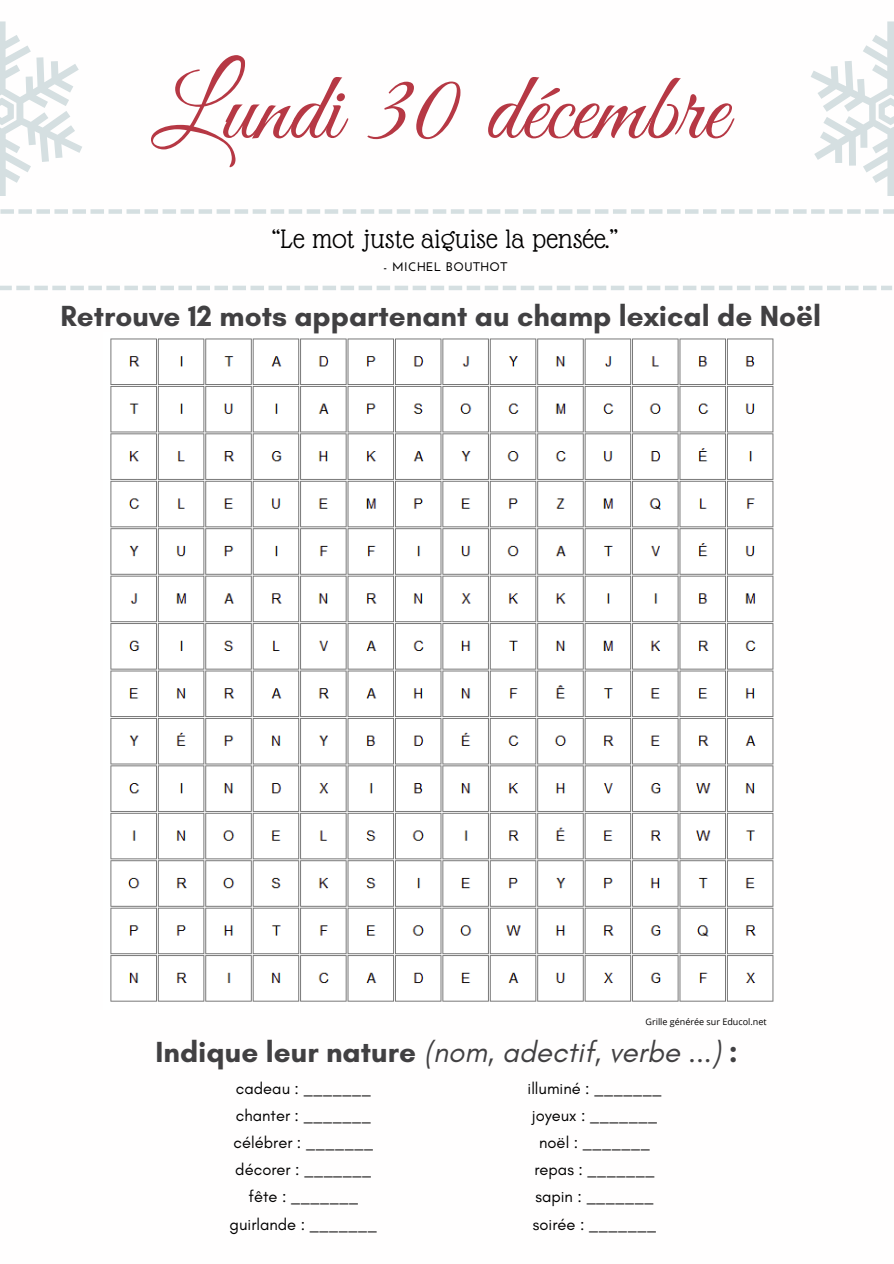
<style>
.page{position:relative;width:894px;height:1264px;background:#fff}
.page>*{position:absolute;margin:0;border:0;box-sizing:border-box;transform-origin:0 0}
.t1{font:97.5px "Great Vibes";color:#b63844}
.t2{font:700 29.55px "Glacial Indifference";color:#414042}
.t3{font:italic 29.55px "Glacial Indifference";color:#414042}
.t4{font:28.95px "Glass Antiqua";letter-spacing:.01em;color:#000}
.t5{font:16.5px/27px "Glacial Indifference";color:#000;text-align:center}
.t6{font:700 12.45px "Josefin Sans";letter-spacing:.04em;color:#000}
.t7{font:9px "Open Sans";color:#000}
.s1{font-weight:700;font-style:normal}
</style>
<div class="page">
<svg style="left:0;top:21px;width:82px;height:175px"></svg>
<svg style="left:811px;top:21px;width:82px;height:175px"></svg>
<div style="left:0;top:209px;width:14px;height:5px;background:#d5dfe1"></div>
<div style="left:18px;top:209px;width:14px;height:5px;background:#d5dfe1"></div>
<div style="left:36px;top:209px;width:14px;height:5px;background:#d5dfe1"></div>
<div style="left:54px;top:209px;width:14px;height:5px;background:#d5dfe1"></div>
<div style="left:72px;top:209px;width:14px;height:5px;background:#d5dfe1"></div>
<div style="left:90px;top:209px;width:14px;height:5px;background:#d5dfe1"></div>
<div style="left:108px;top:209px;width:14px;height:5px;background:#d5dfe1"></div>
<div style="left:126px;top:209px;width:14px;height:5px;background:#d5dfe1"></div>
<div style="left:144px;top:209px;width:14px;height:5px;background:#d5dfe1"></div>
<div style="left:162px;top:209px;width:14px;height:5px;background:#d5dfe1"></div>
<div style="left:180px;top:209px;width:14px;height:5px;background:#d5dfe1"></div>
<div style="left:198px;top:209px;width:14px;height:5px;background:#d5dfe1"></div>
<div style="left:216px;top:209px;width:14px;height:5px;background:#d5dfe1"></div>
<div style="left:234px;top:209px;width:14px;height:5px;background:#d5dfe1"></div>
<div style="left:252px;top:209px;width:14px;height:5px;background:#d5dfe1"></div>
<div style="left:270px;top:209px;width:14px;height:5px;background:#d5dfe1"></div>
<div style="left:288px;top:209px;width:14px;height:5px;background:#d5dfe1"></div>
<div style="left:306px;top:209px;width:14px;height:5px;background:#d5dfe1"></div>
<div style="left:324px;top:209px;width:14px;height:5px;background:#d5dfe1"></div>
<div style="left:342px;top:209px;width:14px;height:5px;background:#d5dfe1"></div>
<div style="left:360px;top:209px;width:14px;height:5px;background:#d5dfe1"></div>
<div style="left:378px;top:209px;width:14px;height:5px;background:#d5dfe1"></div>
<div style="left:396px;top:209px;width:14px;height:5px;background:#d5dfe1"></div>
<div style="left:414px;top:209px;width:14px;height:5px;background:#d5dfe1"></div>
<div style="left:432px;top:209px;width:14px;height:5px;background:#d5dfe1"></div>
<div style="left:450px;top:209px;width:14px;height:5px;background:#d5dfe1"></div>
<div style="left:468px;top:209px;width:14px;height:5px;background:#d5dfe1"></div>
<div style="left:486px;top:209px;width:14px;height:5px;background:#d5dfe1"></div>
<div style="left:504px;top:209px;width:14px;height:5px;background:#d5dfe1"></div>
<div style="left:522px;top:209px;width:14px;height:5px;background:#d5dfe1"></div>
<div style="left:540px;top:209px;width:14px;height:5px;background:#d5dfe1"></div>
<div style="left:558px;top:209px;width:14px;height:5px;background:#d5dfe1"></div>
<div style="left:576px;top:209px;width:14px;height:5px;background:#d5dfe1"></div>
<div style="left:594px;top:209px;width:14px;height:5px;background:#d5dfe1"></div>
<div style="left:612px;top:209px;width:14px;height:5px;background:#d5dfe1"></div>
<div style="left:630px;top:209px;width:14px;height:5px;background:#d5dfe1"></div>
<div style="left:648px;top:209px;width:14px;height:5px;background:#d5dfe1"></div>
<div style="left:666px;top:209px;width:14px;height:5px;background:#d5dfe1"></div>
<div style="left:684px;top:209px;width:14px;height:5px;background:#d5dfe1"></div>
<div style="left:702px;top:209px;width:14px;height:5px;background:#d5dfe1"></div>
<div style="left:720px;top:209px;width:14px;height:5px;background:#d5dfe1"></div>
<div style="left:738px;top:209px;width:14px;height:5px;background:#d5dfe1"></div>
<div style="left:756px;top:209px;width:14px;height:5px;background:#d5dfe1"></div>
<div style="left:774px;top:209px;width:14px;height:5px;background:#d5dfe1"></div>
<div style="left:792px;top:209px;width:14px;height:5px;background:#d5dfe1"></div>
<div style="left:810px;top:209px;width:14px;height:5px;background:#d5dfe1"></div>
<div style="left:828px;top:209px;width:14px;height:5px;background:#d5dfe1"></div>
<div style="left:846px;top:209px;width:14px;height:5px;background:#d5dfe1"></div>
<div style="left:864px;top:209px;width:14px;height:5px;background:#d5dfe1"></div>
<div style="left:882px;top:209px;width:11px;height:5px;background:#d5dfe1"></div>
<hr style="left:0;top:286px;width:12px;height:4px;background:#d5dfe1">
<hr style="left:16px;top:286px;width:14px;height:4px;background:#d5dfe1">
<hr style="left:34px;top:286px;width:14px;height:4px;background:#d5dfe1">
<hr style="left:52px;top:286px;width:14px;height:4px;background:#d5dfe1">
<hr style="left:70px;top:286px;width:14px;height:4px;background:#d5dfe1">
<hr style="left:88px;top:286px;width:14px;height:4px;background:#d5dfe1">
<hr style="left:106px;top:286px;width:14px;height:4px;background:#d5dfe1">
<hr style="left:124px;top:286px;width:14px;height:4px;background:#d5dfe1">
<hr style="left:142px;top:286px;width:14px;height:4px;background:#d5dfe1">
<hr style="left:160px;top:286px;width:14px;height:4px;background:#d5dfe1">
<hr style="left:178px;top:286px;width:14px;height:4px;background:#d5dfe1">
<hr style="left:196px;top:286px;width:14px;height:4px;background:#d5dfe1">
<hr style="left:214px;top:286px;width:14px;height:4px;background:#d5dfe1">
<hr style="left:232px;top:286px;width:14px;height:4px;background:#d5dfe1">
<hr style="left:250px;top:286px;width:14px;height:4px;background:#d5dfe1">
<hr style="left:268px;top:286px;width:14px;height:4px;background:#d5dfe1">
<hr style="left:286px;top:286px;width:14px;height:4px;background:#d5dfe1">
<hr style="left:304px;top:286px;width:14px;height:4px;background:#d5dfe1">
<hr style="left:322px;top:286px;width:14px;height:4px;background:#d5dfe1">
<hr style="left:340px;top:286px;width:14px;height:4px;background:#d5dfe1">
<hr style="left:358px;top:286px;width:14px;height:4px;background:#d5dfe1">
<hr style="left:376px;top:286px;width:14px;height:4px;background:#d5dfe1">
<hr style="left:394px;top:286px;width:14px;height:4px;background:#d5dfe1">
<hr style="left:412px;top:286px;width:14px;height:4px;background:#d5dfe1">
<hr style="left:430px;top:286px;width:14px;height:4px;background:#d5dfe1">
<hr style="left:448px;top:286px;width:14px;height:4px;background:#d5dfe1">
<hr style="left:466px;top:286px;width:14px;height:4px;background:#d5dfe1">
<hr style="left:484px;top:286px;width:14px;height:4px;background:#d5dfe1">
<hr style="left:502px;top:286px;width:14px;height:4px;background:#d5dfe1">
<hr style="left:520px;top:286px;width:14px;height:4px;background:#d5dfe1">
<hr style="left:538px;top:286px;width:14px;height:4px;background:#d5dfe1">
<hr style="left:556px;top:286px;width:14px;height:4px;background:#d5dfe1">
<hr style="left:574px;top:286px;width:14px;height:4px;background:#d5dfe1">
<hr style="left:592px;top:286px;width:14px;height:4px;background:#d5dfe1">
<hr style="left:610px;top:286px;width:14px;height:4px;background:#d5dfe1">
<hr style="left:628px;top:286px;width:14px;height:4px;background:#d5dfe1">
<hr style="left:646px;top:286px;width:14px;height:4px;background:#d5dfe1">
<hr style="left:664px;top:286px;width:14px;height:4px;background:#d5dfe1">
<hr style="left:682px;top:286px;width:14px;height:4px;background:#d5dfe1">
<hr style="left:700px;top:286px;width:14px;height:4px;background:#d5dfe1">
<hr style="left:718px;top:286px;width:14px;height:4px;background:#d5dfe1">
<hr style="left:736px;top:286px;width:14px;height:4px;background:#d5dfe1">
<hr style="left:754px;top:286px;width:14px;height:4px;background:#d5dfe1">
<hr style="left:772px;top:286px;width:14px;height:4px;background:#d5dfe1">
<hr style="left:790px;top:286px;width:14px;height:4px;background:#d5dfe1">
<hr style="left:808px;top:286px;width:14px;height:4px;background:#d5dfe1">
<hr style="left:826px;top:286px;width:14px;height:4px;background:#d5dfe1">
<hr style="left:844px;top:286px;width:14px;height:4px;background:#d5dfe1">
<hr style="left:862px;top:286px;width:14px;height:4px;background:#d5dfe1">
<hr style="left:880px;top:286px;width:11px;height:4px;background:#d5dfe1">
<img style="left:110px;top:338px;width:664px;height:664px">
<h1 class="t1" style="left:151px;top:55px;width:577px">Lundi 30 décembre</h1>
<p class="t4" style="left:272px;top:223px;width:347px">“Le mot juste aiguise la pensée.”</p>
<p class="t6" style="left:383px;top:262px;width:125px">- MICHEL BOUTHOT</p>
<h2 class="t2" style="left:60px;top:297px;width:762px">Retrouve 12 mots appartenant au champ lexical de Noël</h2>
<p class="t7" style="left:645px;top:1015px;width:123px">Grille générée sur Educol.net</p>
<h3 class="t3" style="left:155px;top:1034px;width:583px"><span class="s1">Indique leur nature</span> (nom, adectif, verbe ...) <span class="s1">:</span></h3>
<p class="t5" style="left:229px;top:1075px;width:149px">cadeau : _______ chanter : _______ célébrer : _______ décorer : _______ fête : _______ guirlande : _______</p>
<h4 class="t5" style="left:527px;top:1075px;width:136px">illuminé : _______ joyeux : _______ noël : _______ repas : _______ sapin : _______ soirée : _______</h4>
</div>
